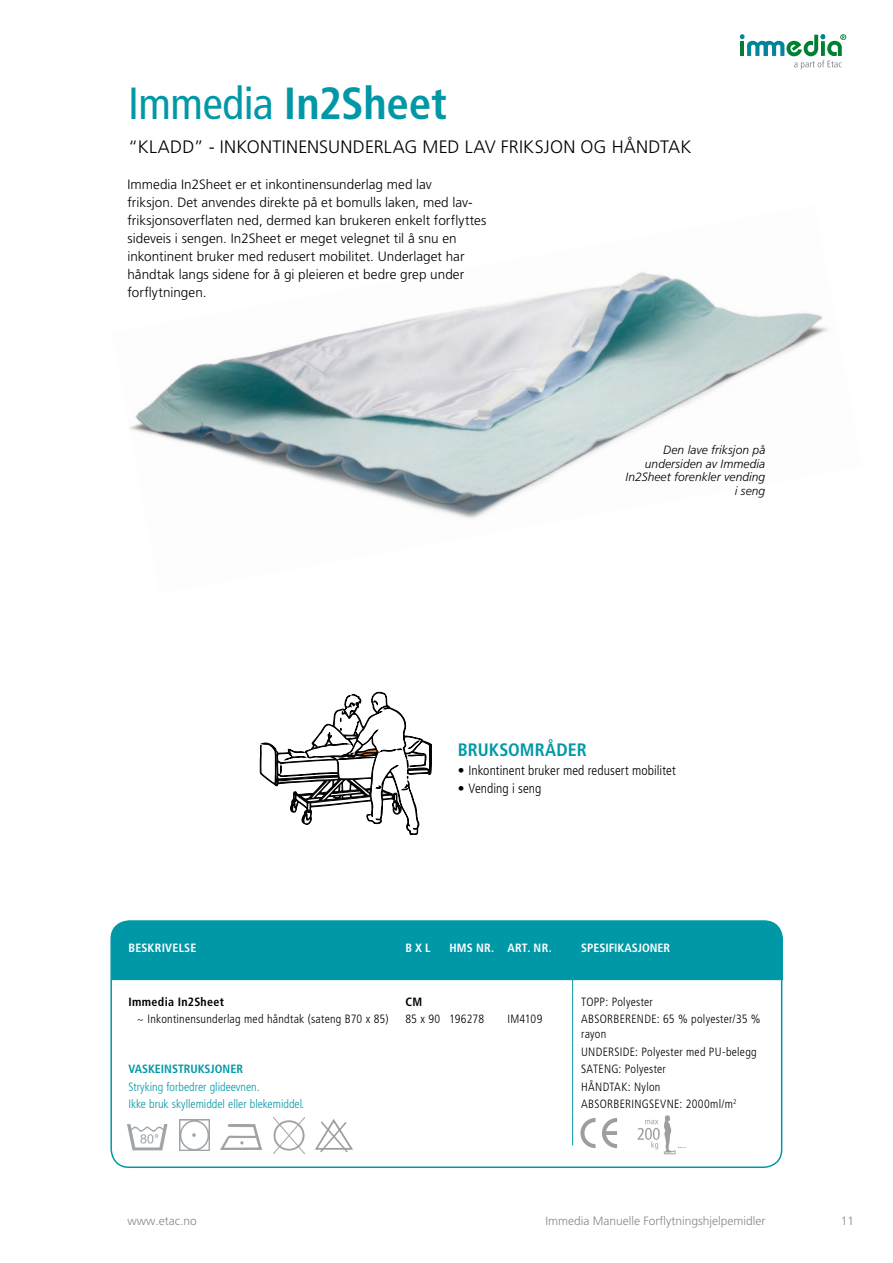
<style>
.page{position:relative;width:893px;height:1263px;background:#fff}
.page>*{position:absolute;margin:0;border:0;box-sizing:border-box;transform-origin:0 0}
.t1{font:700 condensed 45px "Frutiger LT Pro";letter-spacing:-.005em;color:#0098a7}
.t2{font:300 18px "Frutiger LT Pro";letter-spacing:.015em;color:#000}
.t3{font:700 condensed 18px "Frutiger LT Pro";letter-spacing:.005em;color:#0098a7}
.t4{font:300 13.5px/18px "Frutiger LT Pro";letter-spacing:.005em;color:#000}
.t5{font:300 condensed 13.5px "Frutiger LT Pro";letter-spacing:.005em;color:#000}
.t6{font:300 condensed 12px/15px "Frutiger LT Pro";letter-spacing:.02em;color:#000}
.t7{font:italic 300 12px/13.5px "Frutiger LT Pro";letter-spacing:.005em;color:#000;text-align:right}
.t8{font:300 condensed 12px "Frutiger LT Pro";color:#0098a7}
.t9{font:300 12px "Frutiger LT Pro";color:#8b8684}
.t10{font:700 condensed 12px "Frutiger LT Pro";letter-spacing:.015em;color:#fff}
.t11{font:700 condensed 12px "Frutiger LT Pro";color:#0098a7}
.t12{font:700 condensed 12px "Frutiger LT Pro";letter-spacing:.03em;color:#000}
.s1{font-weight:400}
</style>
<div class="page">
<svg style="left:740px;top:34px;width:106px;height:35px"></svg>
<img style="left:129px;top:272px;width:699px;height:247px">
<svg style="left:260px;top:692px;width:172px;height:143px"></svg>
<img style="left:128px;top:1124px;width:40px;height:26px">
<svg style="left:315px;top:1119px;width:38px;height:33px"></svg>
<img style="left:273px;top:1117px;width:31px;height:37px">
<img style="left:220px;top:1125px;width:42px;height:25px">
<img style="left:179px;top:1120px;width:31px;height:30px">
<div style="left:113px;top:921px;width:670px;height:59px;background:#0098a7"></div>
<hr style="left:572px;top:922px;width:1px;height:70px;background:#0098a7">
<svg style="left:572px;top:992px;width:1px;height:18px"></svg>
<hr style="left:572px;top:1010px;width:1px;height:32px;background:#0098a7">
<svg style="left:572px;top:1042px;width:1px;height:103px"></svg>
<div style="left:110px;top:920px;width:672px;height:248px;border:2px solid #0098a7;border-radius:18px"></div>
<svg style="left:638px;top:1115px;width:48px;height:39px"></svg>
<svg style="left:580px;top:1118px;width:15px;height:30px"></svg>
<svg style="left:602px;top:1118px;width:15px;height:30px"></svg>
<div style="left:676px;top:1112px;width:34px;height:35px;background:#fff"></div>
<h1 class="t1" style="left:128px;top:76px;width:320px"><span class="s1">Immedia</span> IN2SHEET</h1>
<h2 class="t2" style="left:128px;top:137px;width:565px">“Kladd” - Inkonti nensu nderlag med lav friksjon og håndtak</h2>
<p class="t4" style="left:127px;top:175px;width:360px">Immedia In2Sheet er et inkontinensunderlag med lav<br>friksjon. Det anvendes direkte på et bomulls laken, med lav&shy;friksjonsoverflaten ned, dermed kan brukeren enkelt forflyttes sideveis i sengen. In2Sheet er meget velegnet til å snu en inkontinent bruker med redusert mobilitet. Underlaget har håndtak langs sidene for å gi pleieren et bedre grep under forflytningen.</p>
<p class="t7" style="left:626px;top:444px;width:141px">Den lave friksjon på undersiden av Immedia<br>In2Sheet forenkler vending i seng</p>
<h2 class="t3" style="left:458px;top:739px;width:131px">BRUKSOMRÅDER</h2>
<p class="t5" style="left:458px;top:762px;width:220px">• I nkontinent bruker med redusert mobilitet</p>
<p class="t5" style="left:458px;top:781px;width:85px">• Vending i seng</p>
<p class="t10" style="left:128px;top:941px;width:70px">BESKRIVELSE</p>
<p class="t10" style="left:405px;top:941px;width:24px">B X L</p>
<p class="t10" style="left:449px;top:941px;width:104px">HMS NR. ART. NR.</p>
<p class="t10" style="left:581px;top:941px;width:91px">SPESIFI KASJONER</p>
<p class="t12" style="left:128px;top:994px;width:97px">IMMEDIA IN2SHEET</p>
<p class="t12" style="left:405px;top:994px;width:18px">CM</p>
<p class="t6" style="left:581px;top:994px;width:73px">Topp : Polyester</p>
<p class="t6" style="left:137px;top:1012px;width:253px">~ I nkontinensunderlag med håndtak (sateng B70 x 85)</p>
<p class="t6" style="left:405px;top:1012px;width:80px">85 x 90 196278</p>
<p class="t6" style="left:507px;top:1012px;width:36px">IM4109</p>
<p class="t6" style="left:581px;top:1012px;width:181px">Absorberende: 65 % polyester/35 % rayon</p>
<p class="t6" style="left:581px;top:1044px;width:177px">Underside: Polyester med PU-belegg</p>
<p class="t11" style="left:128px;top:1062px;width:116px">VASKEINSTRUKSJONER</p>
<p class="t6" style="left:581px;top:1062px;width:86px">Sateng: Polyester</p>
<p class="t8" style="left:128px;top:1080px;width:133px">stryking forbedrer glideevnen.</p>
<p class="t6" style="left:581px;top:1079px;width:81px">Håndtak: Nylon</p>
<p class="t8" style="left:128px;top:1097px;width:177px">I kke bruk skyllemiddel eller blekemiddel.</p>
<p class="t6" style="left:581px;top:1097px;width:157px">Absorberingsevne: 2000ml/m<sup>2</sup></p>
<p class="t9" style="left:128px;top:1213px;width:71px">www.etac.no</p>
<p class="t9" style="left:545px;top:1213px;width:222px">Immedia Manuelle Forflytningshjelpemidler</p>
<p class="t9" style="left:841px;top:1213px;width:15px">11</p>
</div>
